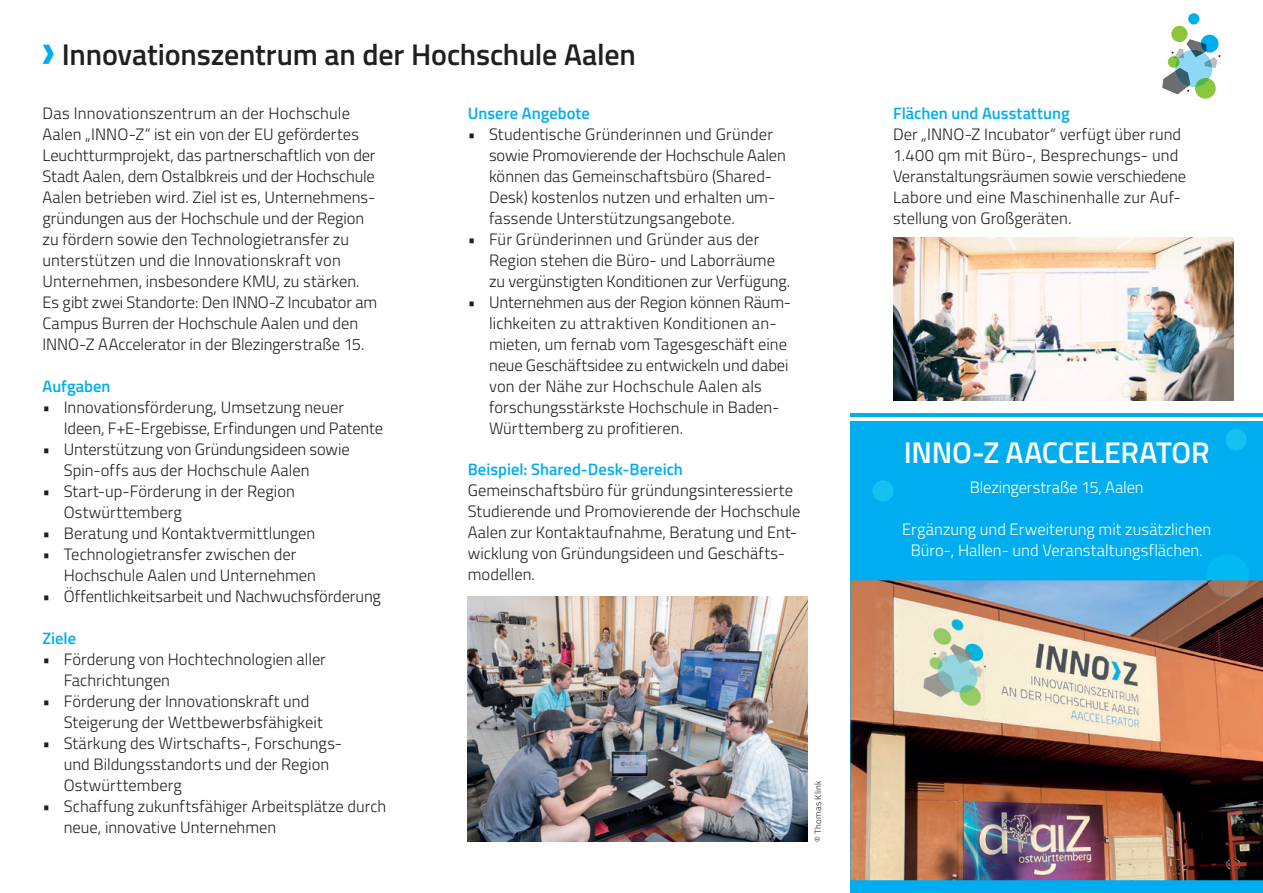
<style>
.page{position:relative;width:1263px;height:893px;background:#fff}
.page>*{position:absolute;margin:0;border:0;box-sizing:border-box;transform-origin:0 0}
.t1{font:600 30px "Titillium";letter-spacing:-.005em;color:#231f20}
.t2{font:600 30px "Titillium";letter-spacing:-.01em;color:#fff}
.t3{font:300 16.5px/21px "Titillium";color:#231f20}
.t4{font:300 16.5px/21px "Titillium";color:#fff;text-align:center}
.t5{font:600 16.5px "Titillium";color:#00aeef}
.t6{font:300 9px "Titillium";letter-spacing:.025em;color:#231f20}
</style>
<div class="page">
<svg style="left:43px;top:45px;width:11px;height:19px"></svg>
<img style="left:468px;top:597px;width:340px;height:244px">
<div style="left:1201px;top:35px;width:17px;height:18px;background:#00aeef;border-radius:50%"></div>
<div style="left:1188px;top:13px;width:11px;height:12px;background:#00aeef;border-radius:50%"></div>
<div style="left:1171px;top:26px;width:16px;height:16px;background:#8bc63e;border-radius:50%"></div>
<svg style="left:1195px;top:78px;width:21px;height:21px"></svg>
<svg style="left:1162px;top:39px;width:58px;height:55px"></svg>
<img style="left:893px;top:237px;width:340px;height:164px">
<div style="left:850px;top:421px;width:413px;height:472px;background:#00aeef"></div>
<img style="left:850px;top:580px;width:413px;height:300px">
<div style="left:872px;top:480px;width:22px;height:22px;background:#17c0f2;border-radius:50%"></div>
<svg style="left:1207px;top:555px;width:42px;height:25px"></svg>
<img style="left:1207px;top:580px;width:41px;height:17px">
<div style="left:1225px;top:429px;width:22px;height:21px;background:#17c0f2;border-radius:50%"></div>
<hr style="left:850px;top:413px;width:413px;height:3px;background:#00aeef">
<h1 class="t1" style="left:62px;top:32px;width:576px">Innovationszentrum an der Hochschule Aalen</h1>
<p class="t3" style="left:43px;top:102px;width:336px">Das Innovationszentrum an der Hochschule Aalen „INNO-Z“ ist ein von der EU gefördertes Leuchtturmprojekt, das partnerschaftlich von der Stadt Aalen, dem Ostalbkreis und der Hochschule Aalen betrieben wird. Ziel ist es, Unternehmens&shy;gründungen aus der Hochschule und der Region zu fördern sowie den Technologietransfer zu unterstützen und die Innovationskraft von Unternehmen, insbesondere KMU, zu stärken.<br>Es gibt zwei Standorte: Den INNO-Z Incubator am Campus Burren der Hochschule Aalen und den INNO-Z AAccelerator in der Blezingerstraße 15.</p>
<p class="t5" style="left:43px;top:374px;width:70px">Aufgaben</p>
<p class="t3" style="left:64px;top:396px;width:321px;text-indent:-21px">• Innovationsförderung, Umsetzung neuer<br>Ideen, F+E-Ergebisse, Erfindungen und Patente</p>
<p class="t3" style="left:64px;top:438px;width:287px;text-indent:-21px">• Unterstützung von Gründungsideen sowie<br>Spin-offs aus der Hochschule Aalen</p>
<p class="t3" style="left:64px;top:480px;width:233px;text-indent:-21px">• Start-up-Förderung in der Region<br>Ostwürttemberg</p>
<p class="t3" style="left:43px;top:522px;width:274px">• Beratung und Kontaktvermittlungen</p>
<p class="t3" style="left:64px;top:543px;width:254px;text-indent:-21px">• Technologietransfer zwischen der<br>Hochschule Aalen und Unternehmen</p>
<p class="t3" style="left:43px;top:585px;width:340px">• Öffentlichkeitsarbeit und Nachwuchs förderung</p>
<p class="t5" style="left:43px;top:626px;width:35px">Ziele</p>
<p class="t3" style="left:64px;top:648px;width:264px;text-indent:-21px">• Förderung von Hochtechnologien aller<br>Fachrichtungen</p>
<p class="t3" style="left:64px;top:690px;width:260px;text-indent:-21px">• Förderung der Innovationskraft und<br>Steigerung der Wettbewerbsfähigkeit</p>
<p class="t3" style="left:64px;top:732px;width:280px;text-indent:-21px">• Stärkung des Wirtschafts-, Forschungs&shy;und Bildungsstandorts und der Region<br>Ostwürttemberg</p>
<p class="t3" style="left:64px;top:795px;width:324px;text-indent:-21px">• Schaffung zukunftsfähiger Arbeitsplätze durch neue, innovative Unternehmen</p>
<p class="t5" style="left:468px;top:101px;width:124px">Unsere Angebote</p>
<p class="t3" style="left:489px;top:123px;width:298px;text-indent:-21px">• Studentische Gründerinnen und Gründer sowie Promovierende der Hochschule Aalen können das Gemeinschaftsbüro (Shared-Desk) kostenlos nutzen und erhalten um&shy;fassende Unterstützungsangebote.</p>
<p class="t3" style="left:489px;top:228px;width:303px;text-indent:-21px">• Für Gründerinnen und Gründer aus der<br>Region stehen die Büro- und Laborräume zu vergünstigten Konditionen zur Verfügung.</p>
<p class="t3" style="left:489px;top:291px;width:304px;text-indent:-21px">• Unternehmen aus der Region können Räum&shy;lichkeiten zu attraktiven Konditionen an&shy;mieten, um fernab vom Tagesgeschäft eine neue Geschäftsidee zu entwickeln und dabei von der Nähe zur Hochschule Aalen als forschungsstärkste Hochschule in Baden-Württemberg zu profitieren.</p>
<p class="t5" style="left:468px;top:456px;width:217px">Beispiel: Shared-Desk-Bereich</p>
<p class="t3" style="left:468px;top:478px;width:334px">Gemeinschaftsbüro für gründungsinteressierte Studierende und Promovierende der Hochschule Aalen zur Kontakt aufnahme, Beratung und Ent&shy;wicklung von Gründungsideen und Geschäfts&shy;modellen.</p>
<p class="t6" style="left:811px;top:841px;width:62px;rotate:-90deg">© Thomas Klink</p>
<p class="t5" style="left:893px;top:101px;width:178px">Flächen und Ausstattung</p>
<p class="t3" style="left:893px;top:123px;width:295px">Der „INNO-Z Incubator“ verfügt über rund 1.400 qm mit Büro-, Besprechungs- und Veranstaltungsräumen sowie verschiedene Labore und eine Maschinenhalle zur Auf&shy;stellung von Großgeräten.</p>
<h1 class="t2" style="left:904px;top:430px;width:307px">INNO-Z AACCELERATOR</h1>
<p class="t4" style="left:970px;top:476px;width:175px">Blezingerstraße 15, Aalen</p>
<p class="t4" style="left:902px;top:518px;width:311px">Ergänzung und Erweiterung mit zusätzlichen<br>Büro-, Hallen- und Veranstaltungsflächen.</p>
</div>
